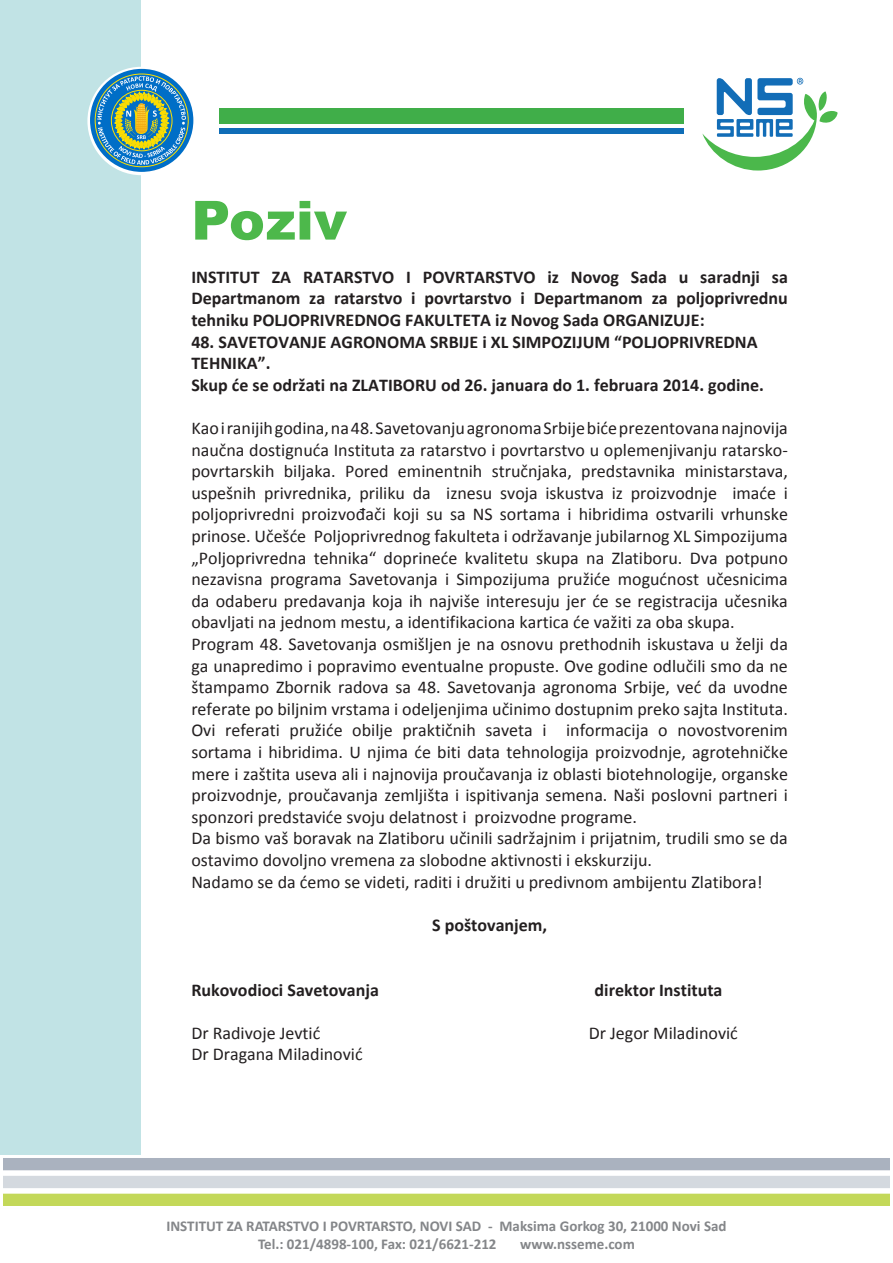
<style>
.page{position:relative;width:893px;height:1263px;background:#fff}
.page>*{position:absolute;margin:0;border:0;box-sizing:border-box;transform-origin:0 0}
.t1{font:900 54px "Arial";color:#4db84b}
.t2{font:18px/21.6px "Calibri";color:#231f20;text-align:justify}
.t3{font:700 18px/21.6px "Calibri";color:#231f20;text-align:justify}
.t4{font:700 15px "Calibri";color:#848689}
</style>
<div class="page">
<div style="left:0;top:0;width:140px;height:1209px;background:#c1e3e5"></div>
<div style="left:2px;top:1156px;width:889px;height:16px;background:#aab2bf"></div>
<div style="left:0;top:1155px;width:893px;height:18px;border:3px solid #fff"></div>
<div style="left:2px;top:1174px;width:889px;height:15px;background:#d4d9df"></div>
<div style="left:0;top:1173px;width:893px;height:18px;border:3px solid #fff"></div>
<div style="left:2px;top:1192px;width:889px;height:15px;background:#c3d859"></div>
<div style="left:0;top:1191px;width:893px;height:18px;border:3px solid #fff"></div>
<svg style="left:87px;top:67px;width:108px;height:108px"></svg>
<svg style="left:90px;top:69px;width:103px;height:103px"></svg>
<svg style="left:97px;top:76px;width:89px;height:89px;background:#609ca2"></svg>
<svg style="left:702px;top:77px;width:136px;height:94px"></svg>
<div style="left:219px;top:108px;width:465px;height:16px;background:#40ae49"></div>
<div style="left:219px;top:128px;width:465px;height:6px;background:#0f6db7"></div>
<p class="t1" style="left:191px;top:181px;width:157px">Poziv</p>
<p class="t3" style="left:191px;top:266px;width:598px">INSTITUT ZA RATARSTVO I POVRTARSTVO iz Novog Sada u saradnji sa Departmanom za ratarstvo i povrtarstvo i Departmanom za poljoprivrednu tehniku POLJOPRIVREDNOG FAKULTETA iz Novog Sada ORGANIZUJE:</p>
<p class="t3" style="left:191px;top:331px;width:574px;text-align:left">48. SAVETOVANJE AGRONOMA SRBIJE i XL SIMPOZIJUM “POLJOPRIVREDNA<br>TEHNIKA”.<br>Skup će se održati na ZLATIBORU od 26. januara do 1. februara 2014. godine.</p>
<p class="t2" style="left:191px;top:417px;width:598px">Kao i ranijih godina, na 48. Savetovanju agronoma Srbije biće prezentovana najnovija naučna dostignuća Instituta za ratarstvo i povrtarstvo u oplemenjivanju ratarsko&shy;povrtarskih biljaka. Pored eminentnih stručnjaka, predstavnika ministarstava, uspešnih privrednika, priliku da iznesu svoja iskustva iz proizvodnje imaće i poljoprivredni proizvođači koji su sa NS sortama i hibridima ostvarili vrhunske prinose. Učešće Poljoprivrednog fakulteta i održavanje jubilarnog XL Simpozijuma „Poljoprivredna tehnika“ doprineće kvalitetu skupa na Zlatiboru. Dva potpuno nezavisna programa Savetovanja i Simpozijuma pružiće mogućnost učesnicima da odaberu predavanja koja ih najviše interesuju jer će se registracija učesnika obavljati na jednom mestu, a identifikaciona kartica će važiti za oba skupa.</p>
<p class="t2" style="left:191px;top:633px;width:598px">Program 48. Savetovanja osmišljen je na osnovu prethodnih iskustava u želji da ga unapredimo i popravimo eventualne propuste. Ove godine odlučili smo da ne štampamo Zbornik radova sa 48. Savetovanja agronoma Srbije, već da uvodne referate po biljnim vrstama i odeljenjima učinimo dostupnim preko sajta Instituta.<br>Ovi referati pružiće obilje praktičnih saveta i informacija o novostvorenim sortama i hibridima. U njima će biti data tehnologija proizvodnje, agrotehničke mere i zaštita useva ali i najnovija proučavanja iz oblasti biotehnologije, organske proizvodnje, proučavanja zemljišta i ispitivanja semena. Naši poslovni partneri i sponzori predstaviće svoju delatnost i proizvodne programe.</p>
<p class="t2" style="left:191px;top:828px;width:598px">Da bismo vaš boravak na Zlatiboru učinili sadržajnim i prijatnim, trudili smo se da ostavimo dovoljno vremena za slobodne aktivnosti i ekskurziju.</p>
<p class="t2" style="left:191px;top:871px;width:573px">Nadamo se da ćemo se videti, raditi i družiti u predivnom ambijentu Zlatibora!</p>
<p class="t3" style="left:432px;top:914px;width:117px">S poštovanjem,</p>
<p class="t3" style="left:191px;top:979px;width:189px">Rukovodioci Savetovanja</p>
<p class="t3" style="left:595px;top:979px;width:129px">direktor Instituta</p>
<p class="t2" style="left:191px;top:1022px;width:130px">Dr Radivoje Jevtić</p>
<p class="t2" style="left:589px;top:1022px;width:151px">Dr Jegor Miladinović</p>
<p class="t2" style="left:191px;top:1044px;width:173px">Dr Dragana Miladinović</p>
<p class="t4" style="left:166px;top:1216px;width:562px">INSTITUT ZA RATARSTVO I POVRTARSTO, NOVI SAD - Maksima Gorkog 30, 21000 Novi Sad</p>
<p class="t4" style="left:258px;top:1234px;width:240px">Tel.: 021/4898-100, Fax: 021/6621-212</p>
<p class="t4" style="left:520px;top:1234px;width:116px">www.nsseme.com</p>
</div>
